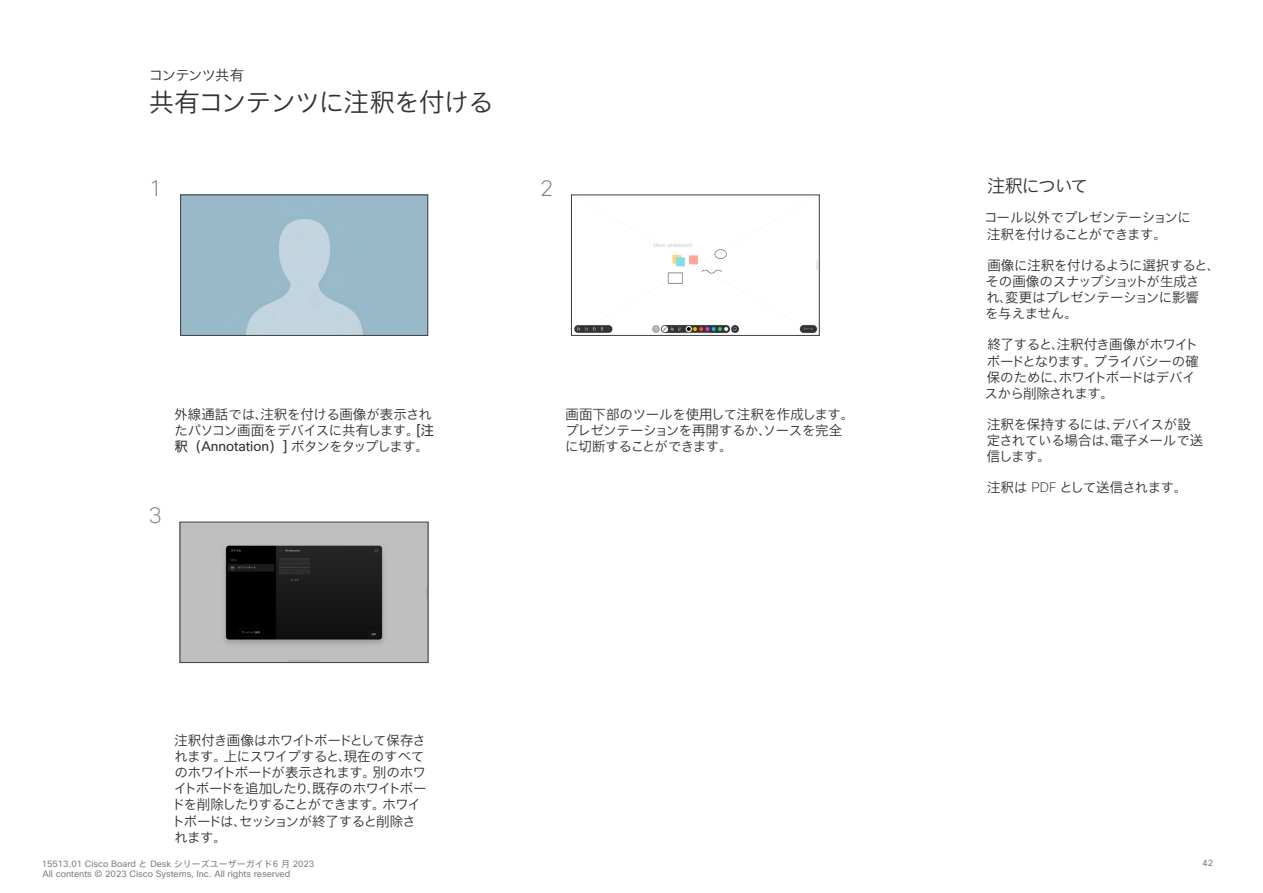
<style>
.page{position:relative;width:1263px;height:893px;background:#fff}
.page>*{position:absolute;margin:0;border:0;box-sizing:border-box;transform-origin:0 0}
.Subhead1{font:25.5px "Cisco Sans JPN Light";letter-spacing:-.03em;color:#333}
.t1{font:200 22.2px "Cisco Sans";color:#808080}
.Right_Column_About_h{font:18px "Cisco Sans JPN Light";letter-spacing:-.08em;color:#333}
.Small_chapter_runnin{font:14.25px "Cisco Sans JPN Light";letter-spacing:-.055em;color:#333}
.Body{font:13.5px/16.2px "Cisco Sans JPN Light";letter-spacing:-.025em;color:#333}
.CartoonAnnotation{font:13.5px/16.2px "Cisco Sans JPN Light";letter-spacing:-.055em;color:#333}
.CartoonAnnotation-2{font:13.5px/16.2px "Cisco Sans JPN Light";letter-spacing:-.035em;color:#333}
.t2{font:9px "Cisco Sans";color:#808080}
.t3{font:9px "Cisco Sans JPN";color:#808080}
.s1{font-family:"Cisco Sans JPN"}
.s2{font-family:"Cisco Sans"}
.s3{font-family:"Cisco Sans";font-weight:200}
</style>
<div class="page">
<img style="left:182px;top:196px;width:244px;height:138px">
<div style="left:180px;top:194px;width:248px;height:142px;border:1px solid #3d3d3d"></div>
<img style="left:574px;top:243px;width:244px;height:91px">
<div style="left:571px;top:194px;width:249px;height:142px;border:1px solid #3d3d3d"></div>
<img style="left:181px;top:524px;width:245px;height:137px">
<div style="left:179px;top:522px;width:249px;height:141px;border:1px solid #3d3d3d"></div>
<h2 class="Small_chapter_runnin" style="left:149px;top:66px;width:97px">コンテンツ共有</h2>
<h1 class="Subhead1" style="left:149px;top:86px;width:346px">共有コンテンツに注釈を付ける</h1>
<p class="t1" style="left:149px;top:174px;width:15px">1</p>
<p class="t1" style="left:540px;top:174px;width:15px">2</p>
<p class="CartoonAnnotation-2" style="left:174px;top:407px;width:262px">外線通話では、注釈を付ける画像が表示されたパソコン画面をデバイスに共有します。<span class="s1">[注釈（</span><span class="s2">Annotation</span><span class="s1">）]</span> ボタンをタップします。</p>
<p class="CartoonAnnotation-2" style="left:565px;top:407px;width:290px">画面下部のツールを使用して注釈を作成します。プレゼンテーションを再開するか、ソースを完全に切断することができます。</p>
<p class="t1" style="left:149px;top:501px;width:15px">3</p>
<p class="CartoonAnnotation" style="left:172px;top:733px;width:256px">注釈付き画像はホワイトボードとして保存されます。上にスワイプすると、現在のすべてのホワイトボードが表示されます。別のホワイトボードを追加したり、既存のホワイトボードを削除したりすることができます。ホワイトボードは、セッションが終了すると削除されます。</p>
<p class="t3" style="left:42px;top:857px;width:274px">15513.01 <span class="s2">Cisco Board</span> と <span class="s2">Desk</span> シリーズユーザーガイド6 月 2023</p>
<p class="t2" style="left:42px;top:868px;width:249px">All contents <span class="s1">© 2023</span> Cisco Systems, Inc. All rights reserved</p>
<h2 class="Right_Column_About_h" style="left:987px;top:174px;width:103px">注釈について</h2>
<p class="Body" style="left:984px;top:210px;width:208px">コール以外でプレゼンテーションに注釈を付けることができます。</p>
<p class="Body" style="left:985px;top:258px;width:236px">画像に注釈を付けるように選択すると、その画像のスナップショットが生成さ<br>れ、変更はプレゼンテーションに影響<br>を与えません。</p>
<p class="Body" style="left:984px;top:337px;width:216px">終了すると、注釈付き画像がホワイトボードとなります。プライバシーの確保のために、ホワイトボードはデバイスから削除されます。</p>
<p class="Body" style="left:987px;top:417px;width:218px">注釈を保持するには、デバイスが設定されている場合は、電子メールで送信します。</p>
<p class="Body" style="left:987px;top:481px;width:202px">注釈は <span class="s3">PDF</span> として送信されます。</p>
<p class="t3" style="left:1202px;top:856px;width:12px">42</p>
</div>
